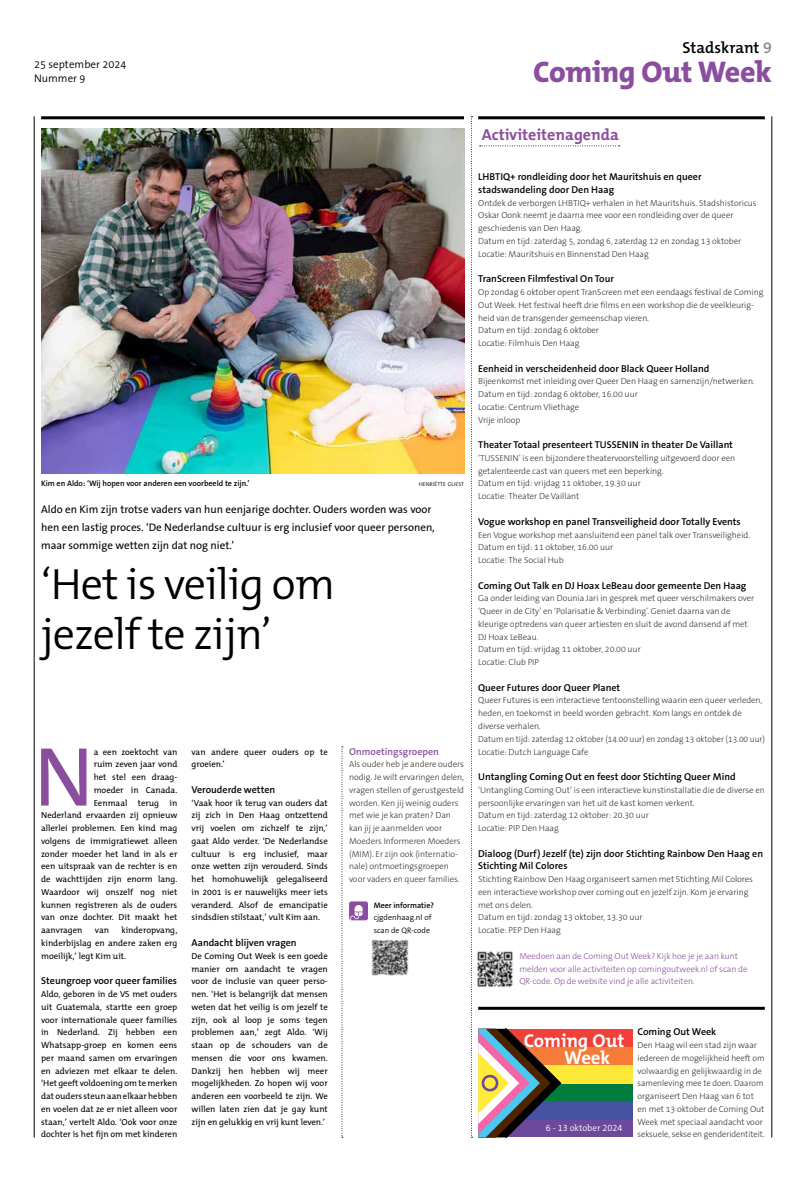
<style>
.page{position:relative;width:806px;height:1180px;background:#fff}
.page>*{position:absolute;margin:0;border:0;box-sizing:border-box;transform-origin:0 0}
.t1{font:84.3px "The Mix B W5 Plain";color:#8b4e9e}
.t2{font:300 44px/49.6px "The Mix B W4";letter-spacing:-.015em;color:#000}
.t3{font:800 30px "The Mix B W8";letter-spacing:-.01em;color:#8b4e9e}
.t4{font:700 18.7px/16.8px "The Mix B W7";color:#fff}
.t5{font:700 16px "The Mix B W7";color:#8b4e9e}
.t6{font:600 16px "The Mix B W6";color:#000}
.t7{font:11px/17.7px "The Sans B W5 Plain";color:#000}
.t8{font:300 11px/14.1px "The Sans B W4";color:#000}
.t9{font:600 10px/12.8px "The Sans B W6";color:#000}
.t10{font:600 10px "The Sans B W6";color:#8b4e9e}
.t11{font:300 9.1px "The Mix B W4";color:#fff}
.t12{font:300 8.8px/12.8px "The Sans B W3";letter-spacing:-.005em;color:#39342f}
.t13{font:8.8px/12.8px "The Mix B W5 Plain";color:#000;text-align:justify}
.t14{font:300 8.8px/12.8px "The Sans B W3";letter-spacing:-.005em;color:#8b4e9e}
.t15{font:600 8px "The Sans B W6";color:#000}
.t16{font:300 8px/12.8px "The Sans B W4";color:#000}
.t17{font:300 5.6px "The Sans B W4";color:#000}
.s1{color:#8c8986}
</style>
<div class="page">
<svg style="left:349px;top:901px;width:19px;height:19px"></svg>
<svg style="left:479px;top:145px;width:140px;height:1px"></svg>
<div style="left:478px;top:1082px;width:154px;height:19px;background:#007c3c"></div>
<div style="left:478px;top:1046px;width:154px;height:18px;background:#f67a38"></div>
<div style="left:478px;top:1119px;width:154px;height:18px;background:#6c499c"></div>
<div style="left:478px;top:1064px;width:154px;height:18px;background:#fee939"></div>
<div style="left:478px;top:1028px;width:154px;height:18px;background:#f14037"></div>
<div style="left:478px;top:1101px;width:154px;height:18px;background:#4552a2"></div>
<svg style="left:478px;top:1028px;width:82px;height:109px"></svg>
<hr style="left:478px;top:1006px;width:286px;height:3px;background:#000">
<img style="left:477px;top:951px;width:36px;height:35px">
<img style="left:371px;top:939px;width:37px;height:36px">
<hr style="left:41px;top:116px;width:422px;height:3px;background:#000">
<hr style="left:478px;top:116px;width:286px;height:3px;background:#000">
<hr style="left:771px;top:116px;width:1px;height:1021px;background:#000">
<hr style="left:34px;top:116px;width:1px;height:1021px;background:#000">
<svg style="left:471px;top:116px;width:1px;height:1021px"></svg>
<svg style="left:341px;top:746px;width:2px;height:391px"></svg>
<img style="left:41px;top:129px;width:422px;height:344px">
<p class="t8" style="left:34px;top:57px;width:94px">25 september 2024<br>Nummer 9</p>
<h3 class="t6" style="left:682px;top:38px;width:91px">Stadskrant <span class="s1">9</span></h3>
<h3 class="t3" style="left:533px;top:52px;width:240px">Coming Out Week</h3>
<p class="t15" style="left:41px;top:478px;width:210px">Kim en Aldo: ‘Wij hopen voor anderen een voorbeeld te zijn.’</p>
<p class="t17" style="left:418px;top:481px;width:47px">HENRIËTTE GUEST</p>
<p class="t7" style="left:41px;top:500px;width:395px">Aldo en Kim zijn trotse vaders van hun eenjarige dochter. Ouders worden was voor hen een lastig proces. ‘De Nederlandse cultuur is erg inclusief voor queer personen, maar sommige wetten zijn dat nog niet.’</p>
<h2 class="t2" style="left:41px;top:559px;width:295px">‘Het is veilig om jezelf te zijn’</h2>
<h1 class="t1" style="left:34px;top:722px;width:61px">N</h1>
<p class="t13" style="left:94px;top:745px;width:85px">a een zoektocht van</p>
<p class="t13" style="left:94px;top:757px;width:85px">ruim zeven jaar vond</p>
<p class="t13" style="left:94px;top:770px;width:85px">het stel een draag-</p>
<p class="t13" style="left:94px;top:783px;width:85px">moeder in Canada.</p>
<p class="t13" style="left:94px;top:796px;width:85px">Eenmaal terug in</p>
<p class="t13" style="left:41px;top:808px;width:138px">Nederland ervaarden zij opnieuw</p>
<p class="t13" style="left:41px;top:821px;width:138px">allerlei problemen. Een kind mag</p>
<p class="t13" style="left:41px;top:834px;width:138px">volgens de immigratiewet alleen</p>
<p class="t13" style="left:41px;top:847px;width:138px">zonder moeder het land in als er</p>
<p class="t13" style="left:41px;top:860px;width:138px">een uitspraak van de rechter is en</p>
<p class="t13" style="left:41px;top:872px;width:138px">de wachttijden zijn enorm lang.</p>
<p class="t13" style="left:41px;top:885px;width:138px">Waardoor wij onszelf nog niet</p>
<p class="t13" style="left:41px;top:898px;width:138px">kunnen registreren als de ouders</p>
<p class="t13" style="left:41px;top:911px;width:138px">van onze dochter. Dit maakt het</p>
<p class="t13" style="left:41px;top:923px;width:43px">aanvragen</p>
<p class="t13" style="left:95px;top:923px;width:16px">van</p>
<p class="t13" style="left:41px;top:923px;width:138px;text-indent:80px">kinderopvang, kinderbijslag en andere zaken erg moeilijk,’ legt Kim uit.</p>
<p class="t9" style="left:41px;top:974px;width:137px">Steungroep voor queer families</p>
<p class="t13" style="left:41px;top:987px;width:138px">Aldo, geboren in de VS met ouders uit Guatemala, startte een groep voor internationale queer families in Nederland. Zij hebben een Whatsapp-groep en komen eens per maand samen om ervaringen en adviezen met elkaar te delen. ‘Het geeft voldoening om te merken dat ouders steun aan elkaar hebben en voelen dat ze er niet alleen voor staan,’ vertelt Aldo. ‘Ook voor onze dochter is het fijn om met kinderen</p>
<p class="t13" style="left:191px;top:745px;width:138px">van andere queer ouders op te groeien.’</p>
<p class="t9" style="left:191px;top:783px;width:85px">Verouderde wetten</p>
<p class="t13" style="left:191px;top:796px;width:138px">‘Vaak hoor ik terug van ouders dat zij zich in Den Haag ontzettend vrij voelen om zichzelf te zijn,’ gaat Aldo verder. ‘De Nederlandse cultuur is erg inclusief, maar onze wetten zijn verouderd. Sinds het homohuwelijk gelegaliseerd in 2001 is er nauwelijks meer iets veranderd. Alsof de emancipatie sindsdien stilstaat,’ vult Kim aan.</p>
<p class="t9" style="left:191px;top:936px;width:106px">Aandacht blijven vragen</p>
<p class="t13" style="left:191px;top:949px;width:138px">De Coming Out Week is een goede manier om aandacht te vragen voor de inclusie van queer perso&shy;nen. ‘Het is belangrijk dat mensen weten dat het veilig is om jezelf te zijn, ook al loop je soms tegen problemen aan,’ zegt Aldo. ‘Wij staan op de schouders van de mensen die voor ons kwamen.<br>Dankzij hen hebben wij meer mogelijkheden. Zo hopen wij voor anderen een voorbeeld te zijn. We willen laten zien dat je gay kunt zijn en gelukkig en vrij kunt leven.’</p>
<p class="t10" style="left:349px;top:744px;width:91px">Onmoetingsgroepen</p>
<p class="t12" style="left:349px;top:757px;width:116px">Als ouder heb je andere ouders nodig. Je wilt ervaringen delen, vragen stellen of gerustgesteld worden. Ken jij weinig ouders met wie je kan praten? Dan kan jij je aanmelden voor<br>Moeders Informeren Moeders (MIM). Er zijn ook (internatio&shy;nale) ontmoetingsgroepen voor vaders en queer families.</p>
<p class="t15" style="left:373px;top:899px;width:62px">Meer informatie?</p>
<p class="t16" style="left:373px;top:911px;width:59px">cjgdenhaag.nl of scan de QR-code</p>
<h3 class="t5" style="left:481px;top:124px;width:139px">Activiteitenagenda</h3>
<p class="t9" style="left:478px;top:170px;width:225px">LHBTIQ+ rondleiding door het Mauritshuis en queer stadswandeling door Den Haag</p>
<p class="t12" style="left:478px;top:196px;width:280px">Ontdek de verborgen LHBTIQ+ verhalen in het Mauritshuis. Stadshistoricus Oskar Oonk neemt je daarna mee voor een rondleiding over de queer geschiedenis van Den Haag.<br>Datum en tijd: zaterdag 5, zondag 6, zaterdag 12 en zondag 13 oktober Locatie: Mauritshuis en Binnenstad Den Haag</p>
<p class="t9" style="left:478px;top:272px;width:137px">TranScreen Filmfestival On Tour</p>
<p class="t12" style="left:478px;top:285px;width:286px">Op zondag 6 oktober opent TranScreen met een eendaags festival de Coming Out Week. Het festival heeft drie films en een workshop die de veelkleurig&shy;heid van de transgender gemeenschap vieren.<br>Datum en tijd: zondag 6 oktober<br>Locatie: Filmhuis Den Haag</p>
<p class="t9" style="left:478px;top:362px;width:232px">Eenheid in verscheidenheid door Black Queer Holland</p>
<p class="t12" style="left:478px;top:375px;width:278px">Bijeenkomst met inleiding over Queer Den Haag en samenzijn/netwerken.<br>Datum en tijd: zondag 6 oktober, 16.00 uur<br>Locatie: Centrum Vliethage<br>Vrije inloop</p>
<p class="t9" style="left:478px;top:438px;width:256px">Theater Totaal presenteert TUSSENIN in theater De Vaillant</p>
<p class="t12" style="left:478px;top:451px;width:258px">‘TUSSENIN’ is een bijzondere theatervoorstelling uitgevoerd door een getalenteerde cast van queers met een beperking.<br>Datum en tijd: vrijdag 11 oktober, 19.30 uur<br>Locatie: Theater De Vaillant</p>
<p class="t9" style="left:478px;top:515px;width:264px">Vogue workshop en panel Transveiligheid door Totally Events</p>
<p class="t12" style="left:478px;top:528px;width:273px">Een Vogue workshop met aansluitend een panel talk over Transveiligheid.<br>Datum en tijd: 11 oktober, 16.00 uur<br>Locatie: The Social Hub</p>
<p class="t9" style="left:478px;top:578px;width:269px">Coming Out Talk en DJ Hoax LeBeau door gemeente Den Haag</p>
<p class="t12" style="left:478px;top:592px;width:277px">Ga onder leiding van Dounia Jari in gesprek met queer verschilmakers over ‘Queer in de City’ en ‘Polarisatie &amp; Verbinding’. Geniet daarna van de kleurige optredens van queer artiesten en sluit de avond dansend af met DJ Hoax LeBeau.<br>Datum en tijd: vrijdag 11 oktober, 20.00 uur<br>Locatie: Club PIP</p>
<p class="t9" style="left:478px;top:681px;width:144px">Queer Futures door Queer Planet</p>
<p class="t12" style="left:478px;top:694px;width:288px">Queer Futures is een interactieve tentoonstelling waarin een queer verleden, heden, en toekomst in beeld worden gebracht. Kom langs en ontdek de diverse verhalen.<br>Datum en tijd: zaterdag 12 oktober (14.00 uur) en zondag 13 oktober (13.00 uur)<br>Locatie: Dutch Language Cafe</p>
<p class="t9" style="left:478px;top:770px;width:259px">Untangling Coming Out en feest door Stichting Queer Mind</p>
<p class="t12" style="left:478px;top:783px;width:288px">‘Untangling Coming Out’ is een interactieve kunstinstallatie die de diverse en persoonlijke ervaringen van het uit de kast komen verkent.<br>Datum en tijd: zaterdag 12 oktober: 20.30 uur<br>Locatie: PIP Den Haag</p>
<p class="t9" style="left:478px;top:846px;width:286px">Dialoog (Durf) Jezelf (te) zijn door Stichting Rainbow Den Haag en<br>Stichting Mil Colores</p>
<p class="t12" style="left:478px;top:872px;width:276px">Stichting Rainbow Den Haag organiseert samen met Stichting Mil Colores een interactieve workshop over coming out en jezelf zijn. Kom je ervaring met ons delen.<br>Datum en tijd: zondag 13 oktober, 13.30 uur<br>Locatie: PEP Den Haag</p>
<p class="t14" style="left:519px;top:949px;width:229px">Meedoen aan de Coming Out Week? Kijk hoe je je aan kunt melden voor alle activiteiten op comingoutweek.nl of scan de<br>QR-code. Op de website vind je alle activiteiten.</p>
<h3 class="t4" style="left:564px;top:1031px;width:62px;text-indent:-41px">Coming Out<br>Week</h3>
<p class="t11" style="left:545px;top:1121px;width:78px">6 - 13 oktober 2024</p>
<p class="t9" style="left:637px;top:1025px;width:80px">Coming Out Week</p>
<p class="t12" style="left:637px;top:1038px;width:129px">Den Haag wil een stad zijn waar iedereen de mogelijkheid heeft om volwaardig en gelijkwaardig in de samenleving mee te doen. Daarom organiseert Den Haag van 6 tot en met 13 oktober de Coming Out<br>Week met speciaal aandacht voor seksuele, sekse en genderidentiteit.</p>
</div>
